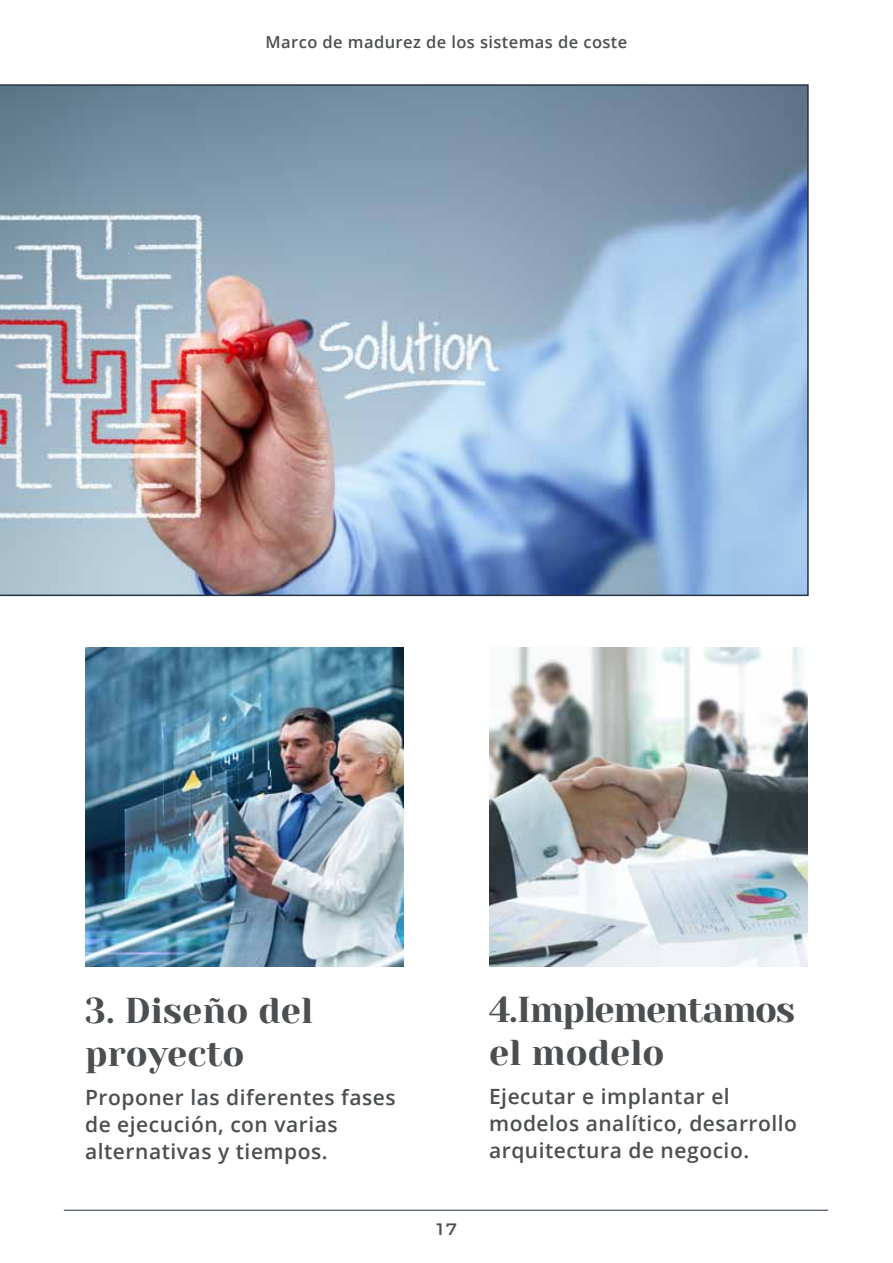
<style>
.page{position:relative;width:893px;height:1263px;background:#fff}
.page>*{position:absolute;margin:0;border:0;box-sizing:border-box;transform-origin:0 0}
.t1{font:36px/43.2px "Yeseva One";letter-spacing:-.04em;color:#4c4f51}
.t2{font:36px/43.2px "Yeseva One";color:#4c4f51}
.t3{font:600 21px/27px "Open Sans";letter-spacing:.025em;color:#4c4f51}
.t4{font:600 16.5px "Open Sans";letter-spacing:.025em;color:#4c4f51}
.t5{font:16.5px "Montserrat";color:#4c4f51;scale:1.1 1}
</style>
<div class="page">
<img style="left:0;top:84px;width:809px;height:512px">
<img style="left:85px;top:647px;width:319px;height:319px">
<img style="left:489px;top:647px;width:319px;height:319px">
<hr style="left:64px;top:1210px;width:764px;height:1px;background:#263346">
<p class="t4" style="left:266px;top:30px;width:363px">Marco de madurez de los sistemas de coste</p>
<h1 class="t2" style="left:85px;top:990px;width:230px">3. Diseño del proyecto</h1>
<h1 class="t1" style="left:489px;top:989px;width:308px">4. Implementamos el modelo</h1>
<p class="t3" style="left:85px;top:1083px;width:312px">Proponer las diferentes fases de ejecución, con varias alternativas y tiempos.</p>
<p class="t3" style="left:489px;top:1082px;width:310px">Ejecutar e implantar el modelos analítico, desarrollo arquitectura de negocio.</p>
<p class="t5" style="left:435px;top:1219px;width:22px">17</p>
</div>
